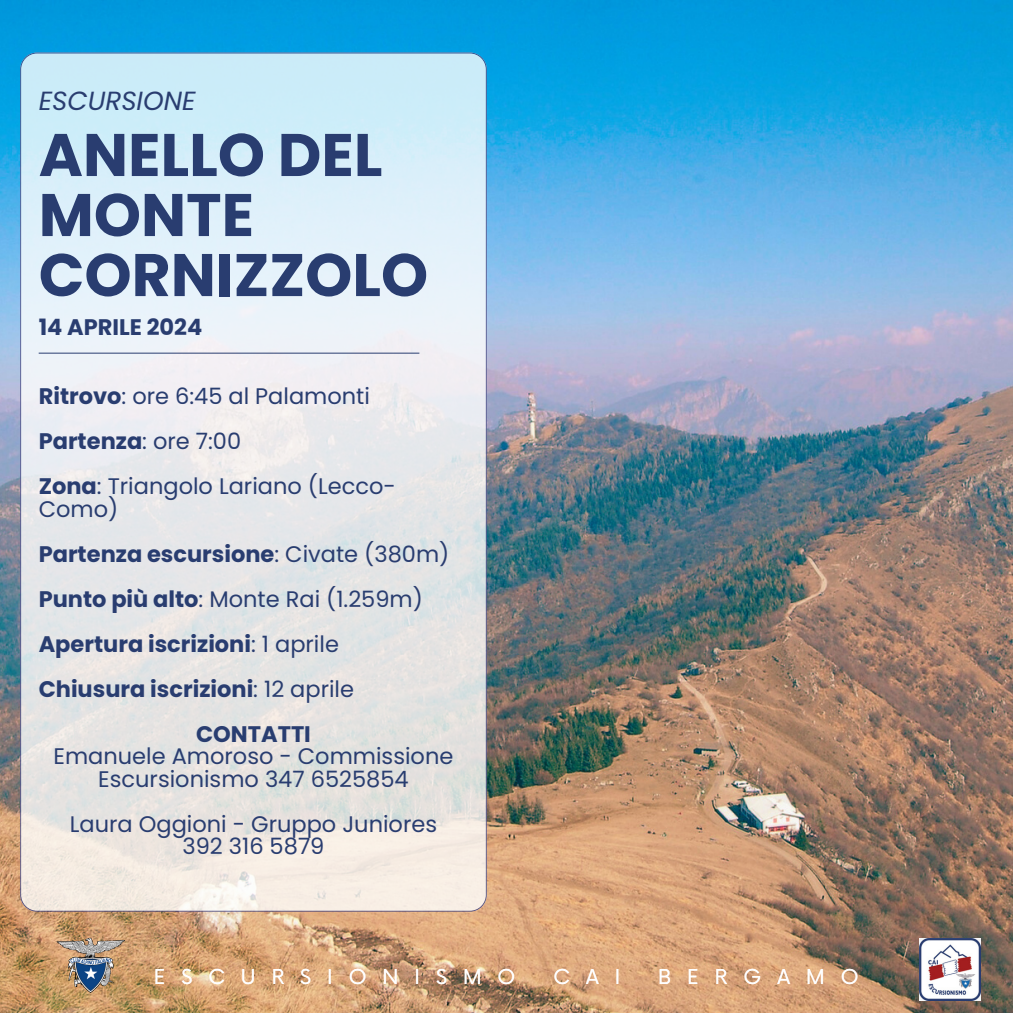
<style>
.page{position:relative;width:1013px;height:1013px;background:#fff}
.page>*{position:absolute;margin:0;border:0;box-sizing:border-box;transform-origin:0 0}
.t1{font:700 60px/60px "Poppins";color:#293d70}
.t2{font:italic 26.25px "Poppins";color:#293d70}
.t3{font:22.5px/22.5px "Poppins";color:#293d70;text-align:center}
.t4{font:700 22.5px "Poppins";color:#293d70}
.t5{font:20px "Now";letter-spacing:.8em;color:#fff}
.s1{font-weight:700}
.s2{font-weight:400}
</style>
<div class="page">
<img style="left:0;top:0;width:1012px;height:1012px">
<img style="left:30px;top:938px;width:125px;height:64px">
<img style="left:919px;top:938px;width:61px;height:62px">
<svg style="left:20px;top:53px;width:466px;height:858px;background:#e3e9ec"></svg>
<hr style="left:39px;top:353px;width:380px;height:1px;background:#293d70">
<h4 class="t2" style="left:39px;top:83px;width:158px">ESCURSIONE</h4>
<h4 class="t1" style="left:39px;top:125px;width:391px">ANELLO DEL<br>MONTE<br>CORNIZZOLO</h4>
<p class="t4" style="left:39px;top:312px;width:165px">14 APRILE 2024</p>
<h4 class="t3" style="left:39px;top:385px;width:333px"><span class="s1">Ritrovo</span>: ore 6:45 al Palamonti</h4>
<h4 class="t4" style="left:39px;top:425px;width:204px">Partenza<span class="s2">: ore 7:00</span></h4>
<h4 class="t3" style="left:39px;top:475px;width:359px;text-align:left"><span class="s1">Zona</span>: Triangolo Lariano (Lecco-<br>Como)</h4>
<h4 class="t4" style="left:39px;top:538px;width:412px">Partenza escursione<span class="s2">: Civate (380m)</span></h4>
<h4 class="t3" style="left:39px;top:587px;width:386px"><span class="s1">Punto più alto</span>: Monte Rai (1.259m)</h4>
<h4 class="t4" style="left:39px;top:628px;width:302px">Apertura iscrizioni<span class="s2">: 1 aprile</span></h4>
<h4 class="t4" style="left:39px;top:673px;width:317px">Chiusura iscrizioni<span class="s2">: 12 aprile</span></h4>
<p class="t3" style="left:54px;top:722px;width:401px"><span class="s1">CONTATTI<br></span>Emanuele Amoroso - Commissione<br>Escursionismo 347 6525854</p>
<p class="t3" style="left:70px;top:812px;width:369px">Laura Oggioni - Gruppo Juniores<br>392 316 5879</p>
<p class="t5" style="left:154px;top:965px;width:363px">ESCURSIONISMO</p>
<p class="t5" style="left:553px;top:965px;width:68px">CAI</p>
<p class="t5" style="left:658px;top:965px;width:202px">BERGAMO</p>
</div>
